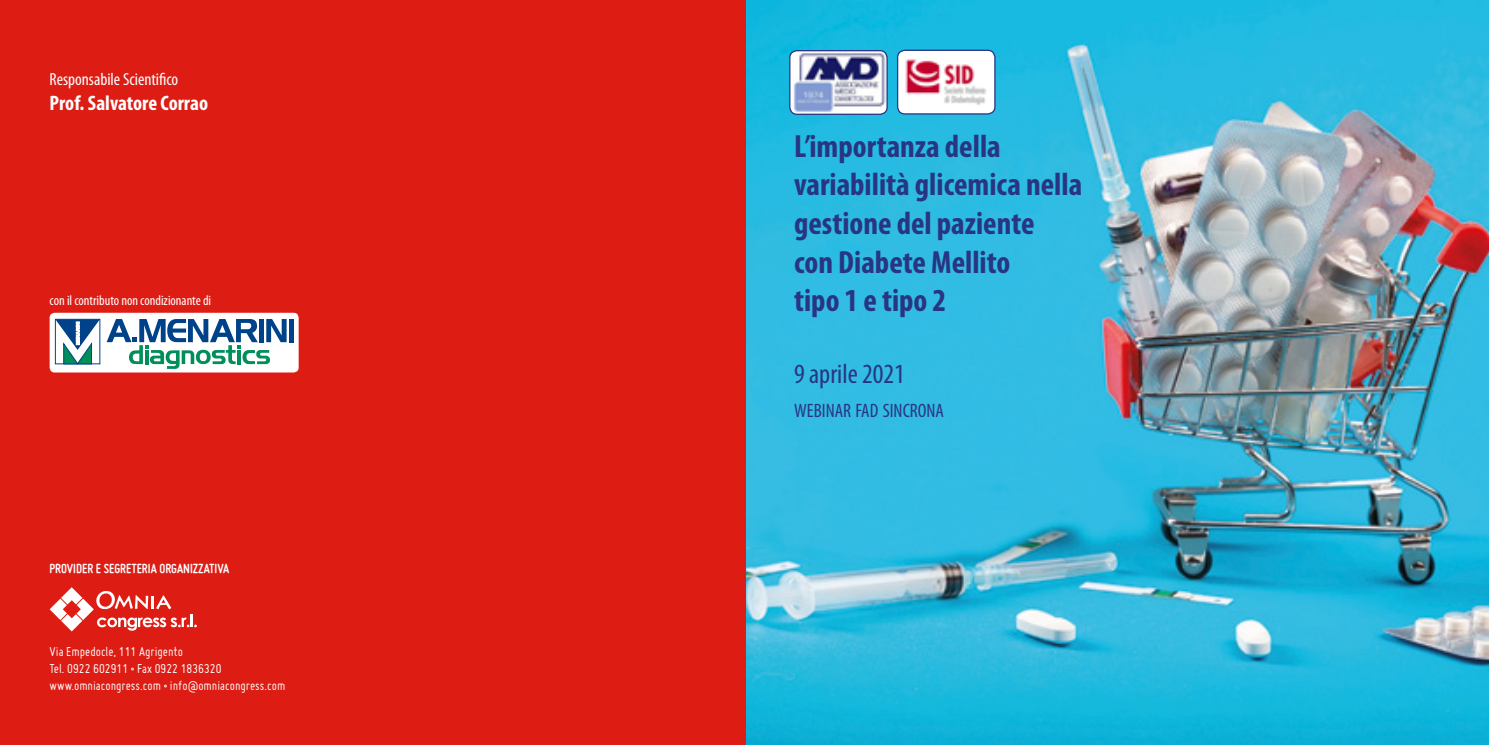
<style>
.page{position:relative;width:1489px;height:745px;background:#fff}
.page>*{position:absolute;margin:0;border:0;box-sizing:border-box;transform-origin:0 0}
.t1{font:700 condensed 32.2px/38.5px "Myriad Pro";color:#283583}
.t2{font:condensed 27.82px "Myriad Pro";color:#283583}
.t3{font:700 condensed 21px "Myriad Pro";color:#fff}
.t4{font:condensed 19.43px "Myriad Pro";color:#283583}
.t5{font:condensed 17.5px "Myriad Pro";color:#fff}
.t6{font:700 14.17px "Miso";color:#fff}
.t7{font:14px/16.8px "Miso";color:#fff}
.t8{font:condensed 14px "Myriad Pro";color:#fff}
</style>
<div class="page">
<img style="left:745px;top:0;width:743px;height:744px">
<div style="left:0;top:0;width:745px;height:744px;background:#dd1c13"></div>
<img style="left:789px;top:51px;width:98px;height:63px">
<div style="left:789px;top:50px;width:98px;height:65px;border:1px solid #283583;border-radius:7px"></div>
<img style="left:897px;top:50px;width:97px;height:64px">
<div style="left:896px;top:50px;width:99px;height:64px;border:1px solid #283583;border-radius:7px"></div>
<div style="left:50px;top:312px;width:248px;height:60px;background:#fff;border-radius:5px"></div>
<hr style="left:289px;top:319px;width:4px;height:23px;background:#004289">
<svg style="left:107px;top:319px;width:179px;height:49px"></svg>
<svg style="left:55px;top:319px;width:45px;height:45px"></svg>
<svg style="left:50px;top:587px;width:147px;height:44px"></svg>
<p class="t5" style="left:50px;top:69px;width:130px">Responsabile Scientifico</p>
<h3 class="t3" style="left:50px;top:90px;width:160px">Prof. Salvatore Corrao</h3>
<p class="t8" style="left:50px;top:292px;width:163px">con il contributo non condizionante di</p>
<p class="t6" style="left:50px;top:560px;width:181px">PROVIDER E SEGRETERIA ORGANIZZATIVA</p>
<p class="t7" style="left:50px;top:643px;width:237px">Via Empedocle, 111 Agrigento<br>Tel. 0922 602911 • Fax 0922 1836320 www.omniacongress.com • info@omniacongress.com</p>
<h1 class="t1" style="left:794px;top:126px;width:290px">L’importanza della variabilità glicemica nella gestione del paziente<br>con Diabete Mellito<br>tipo 1 e tipo 2</h1>
<h2 class="t2" style="left:794px;top:357px;width:112px">9 aprile 2021</h2>
<h3 class="t4" style="left:794px;top:398px;width:151px">WEBINAR FAD SINCRONA</h3>
</div>
